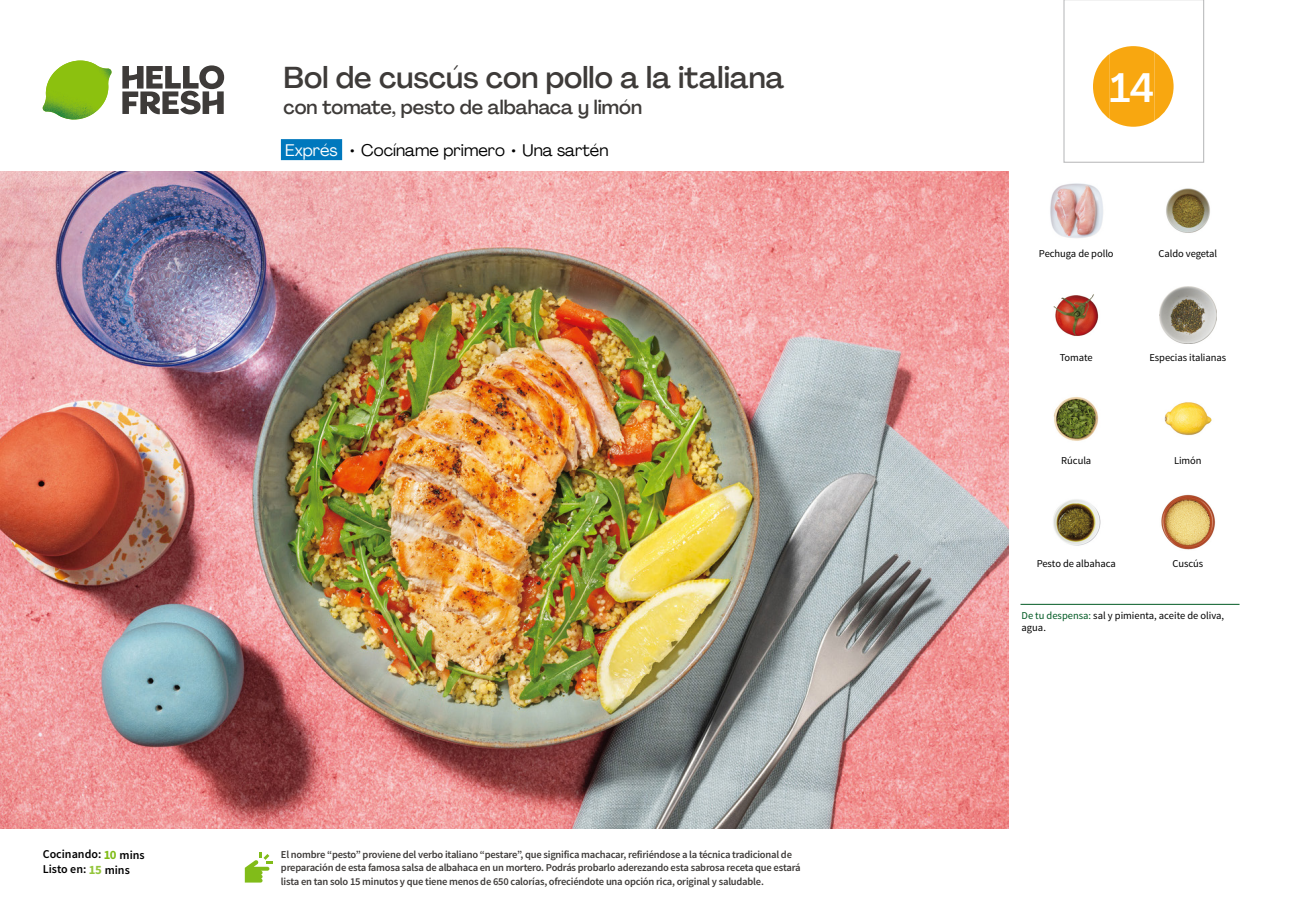
<style>
.page{position:relative;width:1289px;height:919px;background:#fff}
.page>*{position:absolute;margin:0;border:0;box-sizing:border-box;transform-origin:0 0}
.t1{font:500 40.5px "Agrandir";color:#fff}
.t2{font:500 30px "Agrandir";color:#3e3b39}
.t3{font:500 19.5px "Agrandir";color:#3e3b39}
.t4{font:16.5px "Agrandir";color:#000}
.t5{font:600 12px/15px "Source Sans Pro";color:#000}
.t6{font:600 10.5px/13.5px "Source Sans Pro";letter-spacing:-.02em;color:#3e3b39}
.t7{font:10.5px/12px "Source Sans Pro";letter-spacing:-.005em;color:#000}
.s1{color:#fff}
.s2{font-weight:700;font-size:12.75px;color:#81bc19}
.s3{font-weight:700;font-size:12.75px;color:#93c53b}
.s4{color:#005923}
</style>
<div class="page">
<svg style="left:122px;top:65px;width:102px;height:49px"></svg>
<svg style="left:58px;top:60px;width:54px;height:60px"></svg>
<img style="left:43px;top:61px;width:54px;height:54px">
<img style="left:43px;top:61px;width:37px;height:45px">
<div style="left:281px;top:139px;width:61px;height:21px;background:#0078bd"></div>
<img style="left:0;top:172px;width:1008px;height:656px">
<hr style="left:1020px;top:604px;width:219px;height:1px;background:#005923">
<svg style="left:245px;top:852px;width:28px;height:30px"></svg>
<img style="left:1050px;top:183px;width:53px;height:55px">
<img style="left:1166px;top:188px;width:44px;height:45px">
<img style="left:1159px;top:286px;width:57px;height:57px">
<img style="left:1053px;top:294px;width:46px;height:42px">
<img style="left:1164px;top:402px;width:48px;height:34px">
<img style="left:1053px;top:397px;width:46px;height:44px">
<img style="left:1161px;top:494px;width:54px;height:56px">
<img style="left:1053px;top:499px;width:48px;height:47px">
<svg style="left:1063px;top:0;width:141px;height:163px"></svg>
<h2 class="t2" style="left:283px;top:59px;width:502px">Bol de cuscús con pollo a la italiana</h2>
<h3 class="t3" style="left:283px;top:95px;width:360px">con tomate, pesto de albahaca y limón</h3>
<h3 class="t4" style="left:285px;top:140px;width:325px"><span class="s1">Exprés</span> • Cocíname primero • Una sartén</h3>
<p class="t5" style="left:43px;top:847px;width:103px">Cocinando: <span class="s2">10</span> mins<br>Listo en: <span class="s3">15</span> mins</p>
<p class="t6" style="left:281px;top:847px;width:521px">El nombre “pesto” proviene del verbo italiano “pestare”, que significa machacar, refiriéndose a la técnica tradicional de preparación de esta famosa salsa de albahaca en un mortero. Podrás probarlo aderezando esta sabrosa receta que estará lista en tan solo 15 minutos y que tiene menos de 650 calorías, ofreciéndote una opción rica, original y saludable.</p>
<h1 class="t1" style="left:1109px;top:63px;width:46px">14</h1>
<p class="t7" style="left:1038px;top:247px;width:76px">Pechuga de pollo</p>
<p class="t7" style="left:1158px;top:247px;width:60px">Caldo vegetal</p>
<p class="t7" style="left:1059px;top:352px;width:35px">Tomate</p>
<p class="t7" style="left:1149px;top:352px;width:78px">Especias italianas</p>
<p class="t7" style="left:1061px;top:454px;width:32px">Rúcula</p>
<p class="t7" style="left:1173px;top:454px;width:29px">Limón</p>
<p class="t7" style="left:1036px;top:558px;width:81px">Pesto de albahaca</p>
<p class="t7" style="left:1172px;top:558px;width:32px">Cuscús</p>
<p class="t7" style="left:1021px;top:609px;width:204px"><span class="s4">De tu despensa:</span> sal y pimienta, aceite de oliva, agua.</p>
</div>
